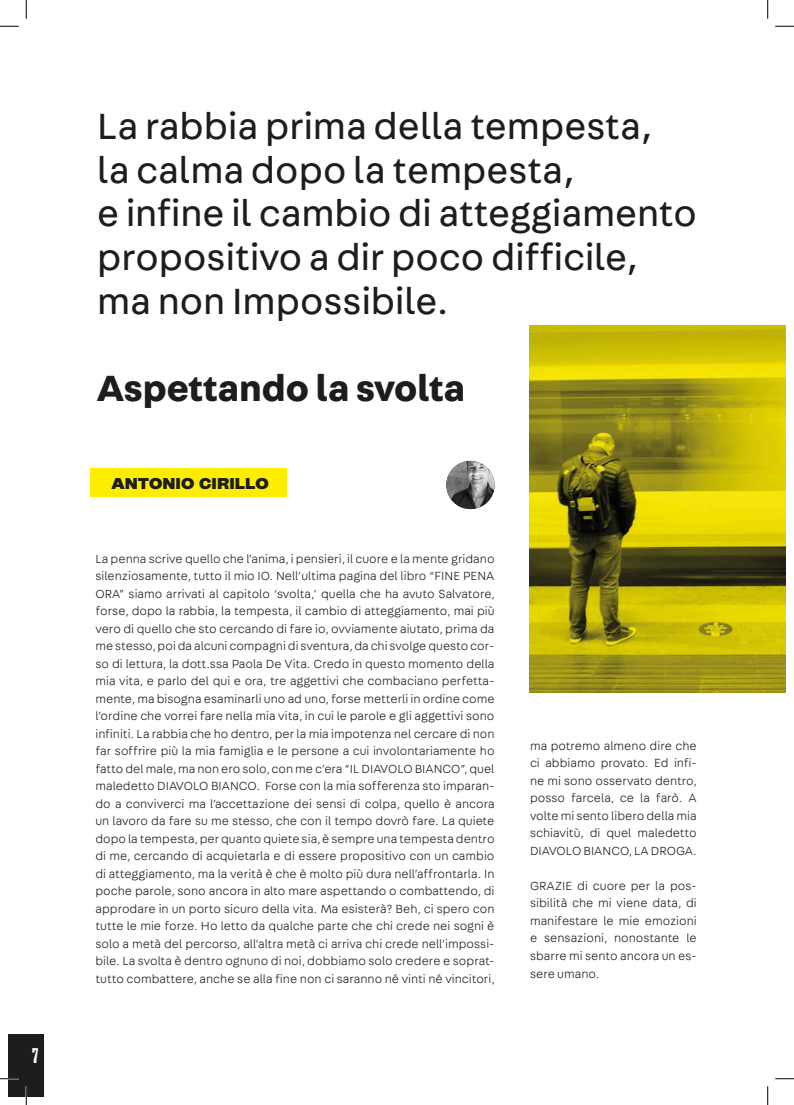
<style>
.page{position:relative;width:794px;height:1105px;background:#fff}
.page>*{position:absolute;margin:0;border:0;box-sizing:border-box;transform-origin:0 0}
.t1{font:38.75px/43.8px "Fabriga";color:#1d1d1b}
.t2{font:700 38.75px "Fabriga";color:#1d1d1b}
.t3{font:500 20px "Druk";color:#fff}
.t4{font:800 15px "Mint Grotesk";color:#1d1d1b}
.t5{font:300 12.5px/17.5px "Fabriga";color:#1d1d1b;text-align:justify}
</style>
<div class="page">
<div style="left:9px;top:1034px;width:35px;height:62px;background:#1d1d1b"></div>
<div style="left:90px;top:468px;width:196px;height:29px;background:#ffed00"></div>
<img style="left:529px;top:326px;width:256px;height:366px">
<img style="left:446px;top:461px;width:48px;height:48px;border-radius:24px">
<svg style="left:0;top:25px;width:19px;height:2px"></svg>
<svg style="left:775px;top:25px;width:18px;height:2px"></svg>
<svg style="left:0;top:1078px;width:19px;height:1px"></svg>
<svg style="left:775px;top:1078px;width:18px;height:1px"></svg>
<svg style="left:25px;top:0;width:2px;height:19px"></svg>
<svg style="left:25px;top:1086px;width:2px;height:19px"></svg>
<svg style="left:767px;top:0;width:1px;height:19px"></svg>
<svg style="left:767px;top:1086px;width:1px;height:19px"></svg>
<h2 class="t3" style="left:32px;top:1042px;width:8px">7</h2>
<p class="t1" style="left:97px;top:102px;width:556px">La rabbia prima della tempesta,</p>
<p class="t1" style="left:97px;top:146px;width:479px">la calma dopo la tempesta,</p>
<p class="t1" style="left:97px;top:190px;width:600px">e infine il cambio di atteggiamento propositivo a dir poco difficile, ma non Impossibile.</p>
<p class="t2" style="left:97px;top:362px;width:369px">Aspettando la svolta</p>
<p class="t4" style="left:111px;top:473px;width:159px">ANTONIO CIRILLO</p>
<p class="t5" style="left:95px;top:549px;width:400px">La penna scrive quello che l’anima, i pensieri, il cuore e la mente gridano silenziosamente, tutto il mio IO. Nell’ultima pagina del libro “FINE PENA ORA” siamo arrivati al capitolo ‘svolta,’ quella che ha avuto Salvatore, forse, dopo la rabbia, la tempesta, il cambio di atteggiamento, mai più vero di quello che sto cercando di fare io, ovviamente aiutato, prima da me stesso, poi da alcuni compagni di sventura, da chi svolge questo cor&shy;so di lettura, la dott.ssa Paola De Vita. Credo in questo momento della mia vita, e parlo del qui e ora, tre aggettivi che combaciano perfetta&shy;mente, ma bisogna esaminarli uno ad uno, forse metterli in ordine come l’ordine che vorrei fare nella mia vita, in cui le parole e gli aggettivi sono infiniti. La rabbia che ho dentro, per la mia impotenza nel cercare di non far soffrire più la mia famiglia e le persone a cui involontariamente ho fatto del male, ma non ero solo, con me c’era “IL DIAVOLO BIANCO”, quel maledetto DIAVOLO BIANCO. Forse con la mia sofferenza sto imparan&shy;do a conviverci ma l’accettazione dei sensi di colpa, quello è ancora un lavoro da fare su me stesso, che con il tempo dovrò fare. La quiete dopo la tempesta, per quanto quiete sia, è sempre una tempesta dentro di me, cercando di acquietarla e di essere propositivo con un cambio di atteggiamento, ma la verità è che è molto più dura nell’affrontarla. In poche parole, sono ancora in alto mare aspettando o combattendo, di approdare in un porto sicuro della vita. Ma esisterà? Beh, ci spero con tutte le mie forze. Ho letto da qualche parte che chi crede nei sogni è solo a metà del percorso, all’altra metà ci arriva chi crede nell’impossi&shy;bile. La svolta è dentro ognuno di noi, dobbiamo solo credere e soprat&shy;tutto combattere, anche se alla fine non ci saranno né vinti né vincitori,</p>
<p class="t5" style="left:529px;top:736px;width:168px">ma potremo almeno dire che ci abbiamo provato. Ed infi&shy;ne mi sono osservato dentro, posso farcela, ce la farò. A volte mi sento libero della mia schiavitù, di quel maledetto DIAVOLO BIANCO, LA DROGA.</p>
<p class="t5" style="left:529px;top:876px;width:168px">GRAZIE di cuore per la pos&shy;sibilità che mi viene data, di manifestare le mie emozioni e sensazioni, nonostante le sbarre mi sento ancora un es-</p>
<p class="t5" style="left:529px;top:965px;width:71px">sere umano.</p>
</div>
